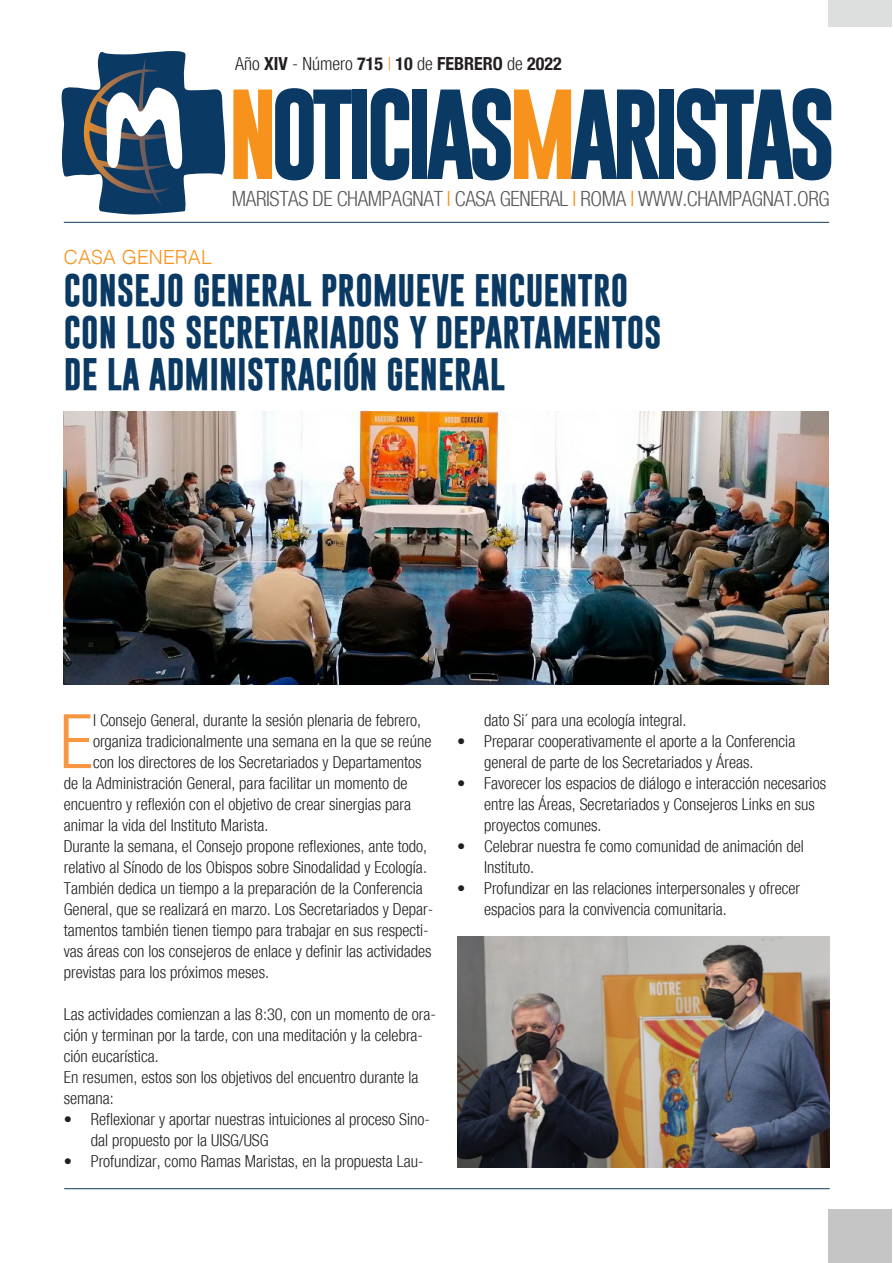
<style>
.page{position:relative;width:893px;height:1263px;background:#fff}
.page>*{position:absolute;margin:0;border:0;box-sizing:border-box;transform-origin:0 0}
.t1{font:700 91.5px "Gobold";letter-spacing:-.085em;color:#0a3963}
.Testo_normal{font:300 condensed 75.3px "Helvetica Neue";color:#f79641}
.Titolo{font:700 33px "Gobold";color:#0a3963}
.t2{font:300 condensed 21px "Helvetica Neue";letter-spacing:-.02em;color:#57585a}
.sommario{font:300 19.5px "Helvetica";color:#f7931d}
.t3{font:700 condensed 18px "Helvetica Neue";color:#231f20}
.Testo_normal-2{font:300 condensed 16.5px/21px "Helvetica Neue";color:#231f20}
.s1{font-weight:300}
.s2{font-weight:300;color:#f7931d}
.s3{color:#f7931d}
</style>
<div class="page">
<hr style="left:64px;top:222px;width:765px;height:1px;background:#0a3963">
<svg style="left:61px;top:51px;width:165px;height:164px"></svg>
<div style="left:828px;top:1209px;width:64px;height:54px;background:#c4c5c4"></div>
<div style="left:828px;top:0;width:64px;height:27px;background:#dddede"></div>
<hr style="left:64px;top:1188px;width:766px;height:1px;background:#0a3963">
<img style="left:64px;top:411px;width:764px;height:273px">
<img style="left:457px;top:936px;width:373px;height:231px">
<p class="t3" style="left:235px;top:48px;width:328px"><span class="s1">Año</span> XIV <span class="s1">- Número</span> 715 <span class="s2">|</span> 10 <span class="s1">de</span> FEBRERO <span class="s1">de</span> 2022</p>
<h1 class="t1" style="left:228px;top:75px;width:610px"><span class="s3">N</span>OTICIAS<span class="s3">M</span>ARISTAS</h1>
<p class="t2" style="left:232px;top:187px;width:599px">MARISTAS DE CHAMPAGNAT <span class="s3">I</span> CASA GENERAL <span class="s3">I</span> ROMA <span class="s3">I</span> WWW.CHAMPAGNAT.ORG</p>
<p class="sommario" style="left:64px;top:240px;width:149px">CASA GENERAL</p>
<p class="Titolo" style="left:64px;top:269px;width:566px">CONSEJO GENERAL PROMUEVE ENCUENTRO</p>
<p class="Titolo" style="left:64px;top:311px;width:599px">CON LOS SECRETARIADOS Y DEPARTAMENTOS</p>
<p class="Titolo" style="left:64px;top:353px;width:443px">DE LA ADMINISTRACIÓN GENERAL</p>
<p class="Testo_normal" style="left:60px;top:698px;width:35px">E</p>
<p class="Testo_normal-2" style="left:93px;top:710px;width:330px">l Consejo General, durante la sesión plenaria de febrero,</p>
<p class="Testo_normal-2" style="left:93px;top:731px;width:340px">organiza tradicionalmente una semana en la que se reúne</p>
<p class="Testo_normal-2" style="left:93px;top:752px;width:330px">con los directores de los Secretariados y Departamentos</p>
<p class="Testo_normal-2" style="left:64px;top:773px;width:345px">de la Administración General, para facilitar un momento de</p>
<p class="Testo_normal-2" style="left:64px;top:794px;width:349px">encuentro y reflexión con el objetivo de crear sinergias para</p>
<p class="Testo_normal-2" style="left:64px;top:815px;width:206px">animar la vida del Instituto Marista.</p>
<p class="Testo_normal-2" style="left:64px;top:836px;width:371px">Durante la semana, el Consejo propone reflexiones, ante todo, relativo al Sínodo de los Obispos sobre Sinodalidad y Ecología.<br>También dedica un tiempo a la preparación de la Conferencia General, que se realizará en marzo. Los Secretariados y Depar&shy;tamentos también tienen tiempo para trabajar en sus respecti&shy;vas áreas con los consejeros de enlace y definir las actividades previstas para los próximos meses.</p>
<p class="Testo_normal-2" style="left:64px;top:1004px;width:374px">Las actividades comienzan a las 8:30, con un momento de ora&shy;ción y terminan por la tarde, con una meditación y la celebra&shy;ción eucarística.</p>
<p class="Testo_normal-2" style="left:64px;top:1067px;width:356px">En resumen, estos son los objetivos del encuentro durante la semana:</p>
<p class="Testo_normal-2" style="left:91px;top:1109px;width:341px;text-indent:-27px">• Reflexionar y aportar nuestras intuiciones al proceso Sino&shy;dal propuesto por la UISG/USG</p>
<p class="Testo_normal-2" style="left:64px;top:1151px;width:361px">• Profundizar, como Ramas Maristas, en la propuesta Lau-</p>
<p class="Testo_normal-2" style="left:484px;top:710px;width:204px">dato Si´ para una ecología integral.</p>
<p class="Testo_normal-2" style="left:484px;top:731px;width:313px;text-indent:-27px">• Preparar cooperativamente el aporte a la Conferencia general de parte de los Secretariados y Áreas.</p>
<p class="Testo_normal-2" style="left:484px;top:773px;width:343px;text-indent:-27px">• Favorecer los espacios de diálogo e interacción necesarios entre las Áreas, Secretariados y Consejeros Links en sus proyectos comunes.</p>
<p class="Testo_normal-2" style="left:484px;top:836px;width:321px;text-indent:-27px">• Celebrar nuestra fe como comunidad de animación del<br>Instituto.</p>
<p class="Testo_normal-2" style="left:484px;top:878px;width:318px;text-indent:-27px">• Profundizar en las relaciones interpersonales y ofrecer espacios para la convivencia comunitaria.</p>
</div>
